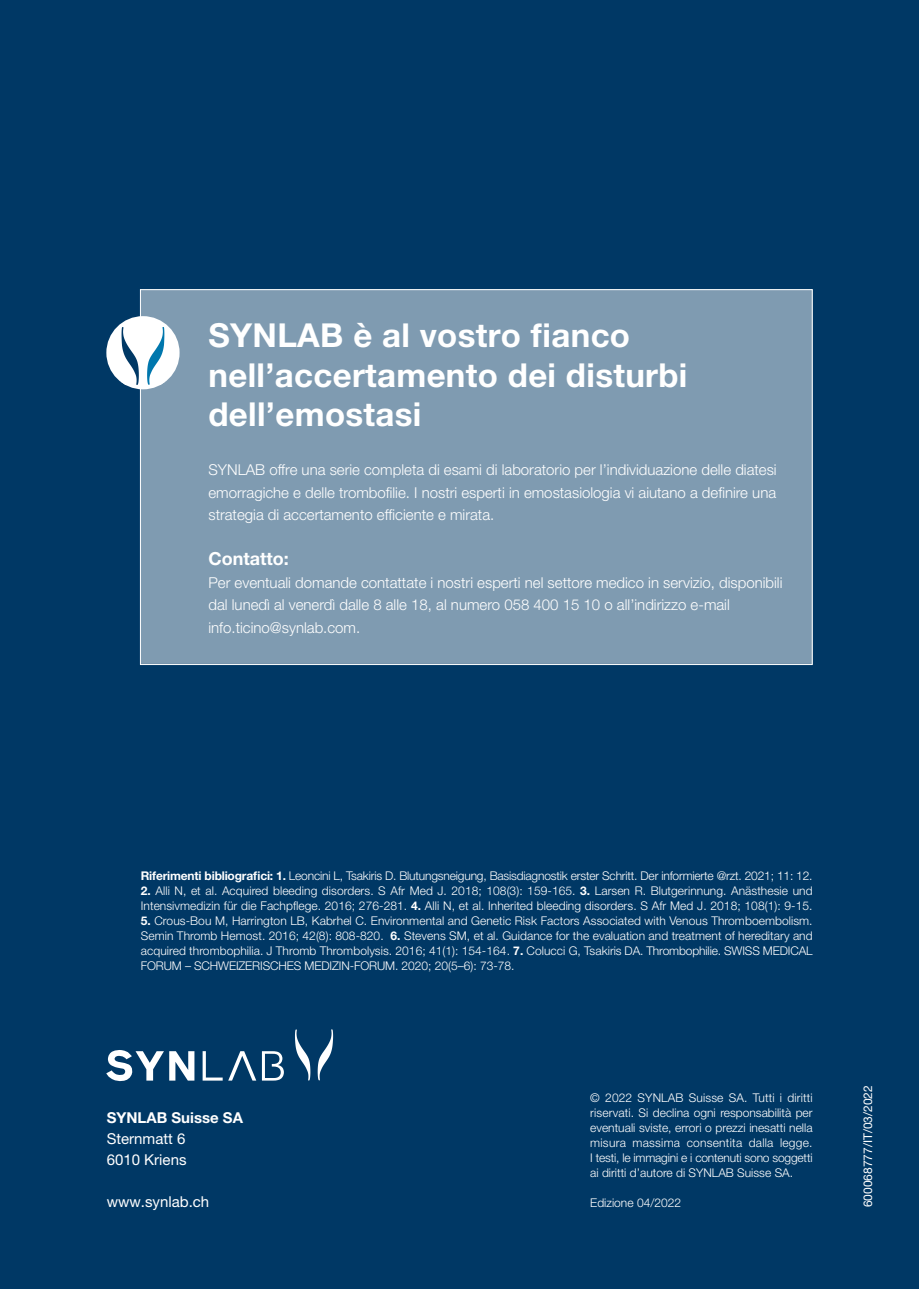
<style>
.page{position:relative;width:919px;height:1289px;background:#fff}
.page>*{position:absolute;margin:0;border:0;box-sizing:border-box;transform-origin:0 0}
.t1{font:700 33px/39.6px "Helvetica Neue LT Pro";letter-spacing:.01em;color:#fff}
.t2{font:700 18px "Helvetica Neue LT Pro";color:#fff}
.t3{font:300 15px/22.5px "Helvetica Neue LT Pro";color:#fff;text-align:justify}
.t4{font:15px/21px "Helvetica Neue LT Pro";color:#fff}
.t5{font:700 15px "Helvetica Neue LT Pro";color:#fff}
.t6{font:300 12px/15px "Helvetica Neue LT Pro";color:#fff;text-align:justify}
.t7{font:12px "Helvetica Neue LT Pro";color:#fff}
.s1{font-weight:700}
</style>
<div class="page">
<div style="left:0;top:0;width:918px;height:1288px;background:#003865"></div>
<svg style="left:295px;top:1029px;width:15px;height:51px"></svg>
<svg style="left:317px;top:1029px;width:16px;height:51px"></svg>
<svg style="left:262px;top:1051px;width:22px;height:29px"></svg>
<svg style="left:106px;top:1050px;width:88px;height:32px"></svg>
<svg style="left:202px;top:1051px;width:54px;height:29px"></svg>
<div style="left:140px;top:289px;width:672px;height:375px;background:#7f9bb1"></div>
<div style="left:106px;top:316px;width:73px;height:73px;background:#fff;border-radius:50%"></div>
<svg style="left:121px;top:327px;width:18px;height:58px"></svg>
<svg style="left:147px;top:327px;width:18px;height:58px"></svg>
<h1 class="t1" style="left:208px;top:315px;width:480px">SYNLAB è al vostro fianco nell’accertamento dei disturbi dell’emostasi</h1>
<p class="t3" style="left:208px;top:458px;width:569px">SYNLAB offre una serie completa di esami di laboratorio per l’individuazione delle diatesi emorragiche e delle trombofilie. I nostri esperti in emostasiologia vi aiutano a definire una strategia di accertamento efficiente e mirata.</p>
<h2 class="t2" style="left:208px;top:547px;width:82px">Contatto:</h2>
<p class="t3" style="left:208px;top:570px;width:575px;text-align:left">Per eventuali domande contattate i nostri esperti nel settore medico in servizio, disponibili dal lunedì al venerdì dalle 8 alle 18, al numero 058 400 15 10 o all’indirizzo e-mail info.ticino@synlab.com.</p>
<p class="t6" style="left:141px;top:868px;width:673px"><span class="s1">Riferimenti bibliografici: 1.</span> Leoncini L, Tsakiris D. Blutungsneigung, Basisdiagnostik erster Schritt. Der informierte @rzt. 2021; 11: 12.</p>
<p class="t6" style="left:141px;top:883px;width:673px"><span class="s1">2.</span> Alli N, et al. Acquired bleeding disorders. S Afr Med J. 2018; 108(3): 159-165. <span class="s1">3.</span> Larsen R. Blutgerinnung. Anästhesie und<br>Intensivmedizin für die Fachpflege. 2016; 276-281. <span class="s1">4.</span> Alli N, et al. Inherited bleeding disorders. S Afr Med J. 2018; 108(1): 9-15.</p>
<p class="t6" style="left:141px;top:913px;width:673px"><span class="s1">5.</span> Crous-Bou M, Harrington LB, Kabrhel C. Environmental and Genetic Risk Factors Associated with Venous Thromboembolism.<br>Semin Thromb Hemost. 2016; 42(8): 808-820. <span class="s1">6.</span> Stevens SM, et al. Guidance for the evaluation and treatment of hereditary and acquired thrombophilia. J Thromb Thrombolysis. 2016; 41(1): 154-164. <span class="s1">7.</span> Colucci G, Tsakiris DA. Thrombophilie. SWISS MEDICAL FORUM – SCHWEIZERISCHES MEDIZIN-FORUM. 2020; 20(5–6): 73-78.</p>
<p class="t5" style="left:107px;top:1108px;width:138px">SYNLAB Suisse SA</p>
<p class="t4" style="left:107px;top:1128px;width:81px">Sternmatt 6<br>6010 Kriens</p>
<p class="t4" style="left:107px;top:1191px;width:104px">www.synlab.ch</p>
<p class="t6" style="left:590px;top:1090px;width:224px">© 2022 SYNLAB Suisse SA. Tutti i diritti riservati. Si declina ogni responsabilità per eventuali sviste, errori o prezzi inesatti nella misura massima consentita dalla legge.<br>I testi, le immagini e i contenuti sono soggetti ai diritti d’autore di SYNLAB Suisse SA.</p>
<p class="t6" style="left:590px;top:1195px;width:92px">Edizione 04/2022</p>
<p class="t7" style="left:860px;top:1207px;width:124px;rotate:-90deg">600068777/IT/03/2022</p>
</div>
